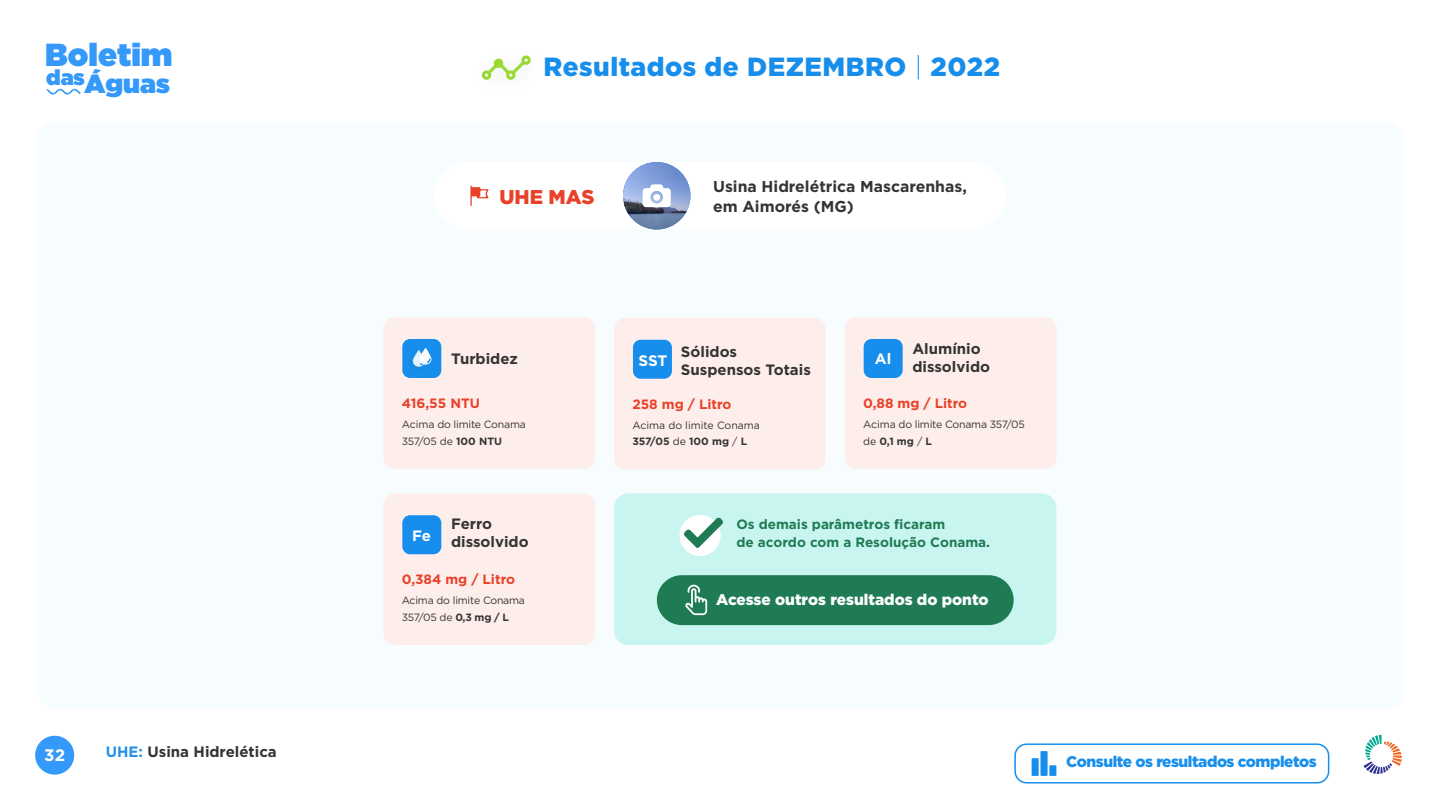
<style>
.page{position:relative;width:1440px;height:810px;background:#fff}
.page>*{position:absolute;margin:0;border:0;box-sizing:border-box;transform-origin:0 0}
.t1{font:900 31.88px "Gotham";color:#3599fa}
.t2{font:900 26.25px "Gotham";letter-spacing:.02em;color:#178eeb}
.t3{font:900 26.25px "Gotham";color:#3599fa}
.t4{font:900 21.45px "Gotham";color:#3599fa}
.t5{font:900 19.95px "Gotham";color:#e84128}
.t6{font:700 16.65px "Gotham";color:#fff}
.t7{font:700 15.75px/19.6px "Gotham";color:#343433}
.t8{font:900 15.45px "Gotham";letter-spacing:-.03em;color:#178fed}
.t9{font:900 15.45px "Gotham";color:#fff}
.t10{font:700 15.23px "Gotham";color:#fff}
.t11{font:700 15px/18px "Gotham";color:#343433}
.t12{font:700 15px "Gotham";color:#333}
.t13{font:700 15px "Gotham";color:#fff}
.t14{font:700 13.5px/18.6px "Gotham";color:#1f7b54}
.t15{font:700 13.5px "Gotham";color:#e84128}
.t16{font:10.5px/16.4px "Gotham";letter-spacing:-.02em;color:#343433}
.t17{font:10.5px/16.4px "Gotham";color:#343433}
.s1{color:#2390e9}
.s2{font-weight:300}
.s3{font-weight:700}
</style>
<div class="page">
<div style="left:37px;top:122px;width:1367px;height:587px;background:#f7fcfe;border-radius:19px"></div>
<svg style="left:482px;top:55px;width:49px;height:25px"></svg>
<div style="left:35px;top:736px;width:39px;height:39px;background:#3599fa;border-radius:19px"></div>
<div style="left:1014px;top:743px;width:315px;height:41px;border:2px solid #178eec;border-radius:11px"></div>
<div style="left:1049px;top:765px;width:7px;height:11px;background:#178eec"></div>
<div style="left:1032px;top:758px;width:7px;height:18px;background:#178eec"></div>
<div style="left:1040px;top:751px;width:8px;height:25px;background:#178eec"></div>
<div style="left:435px;top:162px;width:570px;height:68px;background:#fff;border-radius:34px"></div>
<img style="left:623px;top:162px;width:67px;height:68px;border-radius:34px">
<svg style="left:643px;top:184px;width:28px;height:23px"></svg>
<svg style="left:470px;top:186px;width:18px;height:20px"></svg>
<div style="left:614px;top:494px;width:442px;height:151px;background:#c9f5f1;border-radius:14px"></div>
<div style="left:657px;top:575px;width:357px;height:50px;background:#1f7b54;border-radius:25px"></div>
<svg style="left:685px;top:585px;width:22px;height:30px"></svg>
<div style="left:679px;top:515px;width:42px;height:41px;background:#fff;border-radius:50%"></div>
<svg style="left:684px;top:517px;width:39px;height:31px"></svg>
<div style="left:614px;top:318px;width:212px;height:152px;background:#feeeeb;border-radius:11px"></div>
<div style="left:633px;top:340px;width:39px;height:39px;background:#178eec;border-radius:8px"></div>
<div style="left:384px;top:317px;width:211px;height:152px;background:#feeeeb;border-radius:11px"></div>
<div style="left:402px;top:339px;width:39px;height:39px;background:#178eec;border-radius:8px"></div>
<div style="left:403px;top:341px;width:32px;height:36px;background:#178eec"></div>
<svg style="left:413px;top:348px;width:19px;height:19px"></svg>
<div style="left:845px;top:317px;width:211px;height:152px;background:#feeeeb;border-radius:11px"></div>
<div style="left:864px;top:339px;width:39px;height:39px;background:#178eec;border-radius:8px"></div>
<div style="left:384px;top:494px;width:211px;height:151px;background:#feeeeb;border-radius:11px"></div>
<div style="left:402px;top:515px;width:39px;height:39px;background:#178eec;border-radius:8px"></div>
<svg style="left:47px;top:89px;width:34px;height:6px"></svg>
<svg style="left:1364px;top:735px;width:38px;height:39px"></svg>
<h1 class="t1" style="left:45px;top:32px;width:129px">Boletim</h1>
<h2 class="t3" style="left:85px;top:65px;width:87px">Águas</h2>
<h3 class="t4" style="left:46px;top:62px;width:40px">das</h3>
<h3 class="t6" style="left:44px;top:744px;width:22px">32</h3>
<h3 class="t12" style="left:106px;top:742px;width:173px"><span class="s1">UHE:</span> Usina Hidrelética</h3>
<h2 class="t2" style="left:544px;top:52px;width:458px">Resultados de DEZEMBRO <span class="s2">|</span> 2022</h2>
<h3 class="t5" style="left:500px;top:185px;width:97px">UHE MAS</h3>
<h3 class="t7" style="left:713px;top:177px;width:255px">Usina Hidrelétrica Mascarenhas, em Aimorés (MG)</h3>
<h3 class="t11" style="left:451px;top:350px;width:68px">Turbidez</h3>
<h3 class="t10" style="left:638px;top:351px;width:30px">SST</h3>
<h3 class="t11" style="left:681px;top:343px;width:131px">Sólidos<br>Suspensos Totais</h3>
<h3 class="t13" style="left:875px;top:349px;width:18px">Al</h3>
<h3 class="t11" style="left:912px;top:340px;width:79px">Alumínio dissolvido</h3>
<p class="t15" style="left:402px;top:394px;width:80px">416,55 NTU</p>
<p class="t15" style="left:632px;top:395px;width:101px">258 mg / Litro</p>
<p class="t15" style="left:863px;top:394px;width:106px">0,88 mg / Litro</p>
<p class="t16" style="left:402px;top:416px;width:126px">Acima do limite Conama<br>357/05 de <span class="s3">100 NTU</span></p>
<p class="t17" style="left:632px;top:417px;width:129px">Acima do limite Conama<br><span class="s3">357/05</span> de <span class="s3">100 mg</span> / <span class="s3">L</span></p>
<p class="t16" style="left:863px;top:416px;width:163px">Acima do limite Conama 357/05 de <span class="s3">0,1 mg</span> / <span class="s3">L</span></p>
<h3 class="t13" style="left:412px;top:525px;width:20px">Fe</h3>
<h3 class="t11" style="left:451px;top:514px;width:79px">Ferro dissolvido</h3>
<p class="t15" style="left:402px;top:571px;width:115px">0,384 mg / Litro</p>
<p class="t16" style="left:402px;top:592px;width:125px">Acima do limite Conama<br>357/05 de <span class="s3">0,3 mg / L</span></p>
<p class="t14" style="left:736px;top:515px;width:255px">Os demais parâmetros ficaram<br>de acordo com a Resolução Conama.</p>
<h3 class="t9" style="left:716px;top:590px;width:274px">Acesse outros resultados do ponto</h3>
<h3 class="t8" style="left:1066px;top:753px;width:252px">Consulte os resultados completos</h3>
</div>
